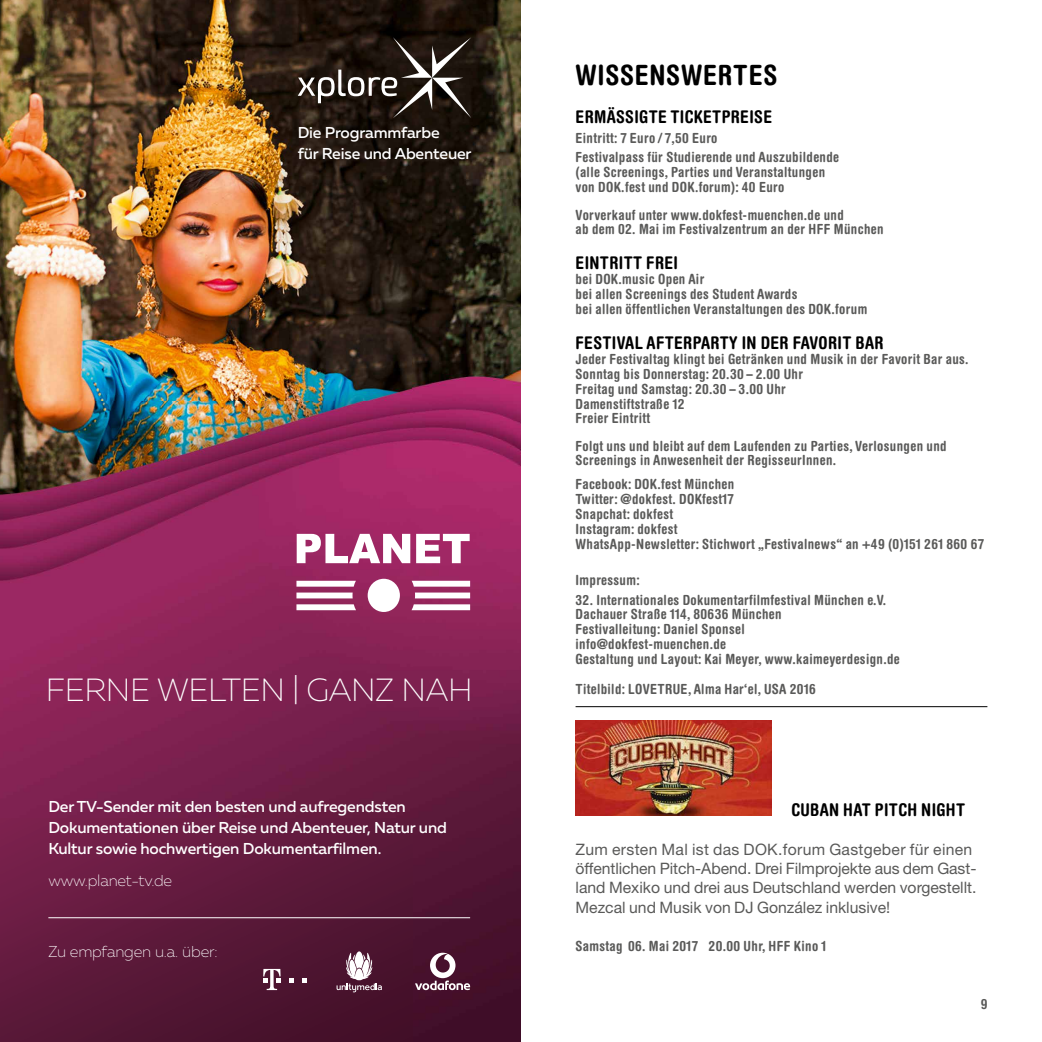
<style>
.page{position:relative;width:1042px;height:1042px;background:#fff}
.page>*{position:absolute;margin:0;border:0;box-sizing:border-box;transform-origin:0 0}
.t1{font:200 32.02px "Muller";letter-spacing:-.01em;color:#fff}
.t2{font:700 condensed 28px "Helvetica Rounded LT";letter-spacing:.025em;color:#000}
.t3{font:700 condensed 17.5px "Helvetica Rounded LT Std";letter-spacing:.02em;color:#000}
.t4{font:15.75px/19.2px "Helvetica Neue LT Std";color:#5a5a59}
.t5{font:500 15.75px/21px "Muller";letter-spacing:-.01em;color:#fff}
.t6{font:200 15.75px "Muller";letter-spacing:-.01em;color:#fff}
.t7{font:700 condensed 14px/14.9px "Helvetica Rounded LT Std";letter-spacing:.025em;color:#5a5a59}
</style>
<div class="page">
<img style="left:0;top:0;width:521px;height:1042px">
<hr style="left:48px;top:917px;width:422px;height:1px;background:#fff">
<svg style="left:289px;top:978px;width:4px;height:5px"></svg>
<svg style="left:302px;top:978px;width:4px;height:5px"></svg>
<svg style="left:263px;top:969px;width:18px;height:21px"></svg>
<svg style="left:336px;top:951px;width:46px;height:41px"></svg>
<svg style="left:415px;top:952px;width:55px;height:38px"></svg>
<svg style="left:298px;top:37px;width:173px;height:81px"></svg>
<div style="left:368px;top:579px;width:32px;height:33px;background:#fff;border-radius:50%"></div>
<svg style="left:412px;top:581px;width:58px;height:17px"></svg>
<svg style="left:296px;top:581px;width:60px;height:17px"></svg>
<svg style="left:296px;top:604px;width:60px;height:6px"></svg>
<svg style="left:411px;top:604px;width:59px;height:6px"></svg>
<svg style="left:297px;top:534px;width:113px;height:29px"></svg>
<svg style="left:416px;top:534px;width:54px;height:29px"></svg>
<img style="left:575px;top:720px;width:196px;height:96px">
<hr style="left:575px;top:706px;width:412px;height:1px;background:#000">
<p class="t5" style="left:298px;top:122px;width:175px">Die Programmfarbe<br>für Reise und Abenteuer</p>
<h1 class="t1" style="left:46px;top:671px;width:428px">FERNE WELTEN | GANZ NAH</h1>
<p class="t5" style="left:48px;top:796px;width:400px">Der TV-Sender mit den besten und aufregendsten<br>Dokumentationen über Reise und Abenteuer, Natur und<br>Kultur sowie hochwertigen Dokumentarfilmen.</p>
<p class="t6" style="left:48px;top:871px;width:125px">www.planet-tv.de</p>
<p class="t6" style="left:48px;top:942px;width:171px">Zu empfangen u.a. über:</p>
<h2 class="t2" style="left:575px;top:58px;width:16px">WISS</h2>
<h2 class="t2" style="left:635px;top:58px;width:141px">ENSWERTES</h2>
<p class="t3" style="left:575px;top:106px;width:188px">ERMÄSSIGTE TICKETPREISE</p>
<p class="t7" style="left:575px;top:128px;width:265px;line-height:19.2px">Eintritt: 7 Euro / 7,50 Euro<br>Festivalpass für Studierende und Auszubildende</p>
<p class="t7" style="left:575px;top:164px;width:251px">(alle Screenings, Parties und Veranstaltungen von DOK.fest und DOK.forum): 40 Euro</p>
<p class="t7" style="left:575px;top:207px;width:310px">Vorverkauf unter www.dokfest-muenchen.de und<br>ab dem 02. Mai im Festivalzentrum an der HFF München</p>
<p class="t3" style="left:575px;top:252px;width:104px">EINTRITT FREI</p>
<p class="t7" style="left:575px;top:272px;width:293px">bei DOK.music Open Air<br>bei allen Screenings des Student Awards<br>bei allen öffentlichen Veranstaltungen des DOK.forum</p>
<p class="t3" style="left:575px;top:332px;width:309px">FESTIVAL AFTERPARTY IN DER FAVORIT BAR</p>
<p class="t7" style="left:575px;top:351px;width:394px">Jeder Festivaltag klingt bei Getränken und Musik in der Favorit Bar aus.<br>Sonntag bis Donnerstag: 20.30 – 2.00 Uhr<br>Freitag und Samstag: 20.30 – 3.00 Uhr<br>Damenstiftstraße 12<br>Freier Eintritt</p>
<p class="t7" style="left:575px;top:438px;width:373px">Folgt uns und bleibt auf dem Laufenden zu Parties, Verlosungen und<br>Screenings in Anwesenheit der RegisseurInnen.</p>
<p class="t7" style="left:575px;top:476px;width:410px">Facebook: DOK.fest München<br>Twitter: @dokfest. DOKfest17<br>Snapchat: dokfest<br>Instagram: dokfest<br>WhatsApp-Newsletter: Stichwort „Festivalnews“ an +49 (0)151 261 860 67</p>
<p class="t7" style="left:575px;top:572px;width:66px">Impressum:</p>
<p class="t7" style="left:575px;top:592px;width:326px">32. Internationales Dokumentarfilmfestival München e.V.<br>Dachauer Straße 114, 80636 München<br>Festivalleitung: Daniel Sponsel<br>info@dokfest-muenchen.de<br>Gestaltung und Layout: Kai Meyer, www.kaimeyerdesign.de</p>
<p class="t7" style="left:575px;top:681px;width:242px">Titelbild: LOVETRUE, Alma Har‘el, USA 2016</p>
<p class="t3" style="left:791px;top:799px;width:175px">CUBAN HAT PITCH NIGHT</p>
<p class="t4" style="left:575px;top:839px;width:402px">Zum ersten Mal ist das DOK.forum Gastgeber für einen öffentlichen Pitch-Abend. Drei Filmprojekte aus dem Gast&shy;land Mexiko und drei aus Deutschland werden vorgestellt.<br>Mezcal und Musik von DJ González inklusive!</p>
<p class="t7" style="left:575px;top:938px;width:252px">Samstag 06. Mai 2017 20.00 Uhr, HFF Kino 1</p>
<p class="t7" style="left:980px;top:996px;width:8px">9</p>
</div>
